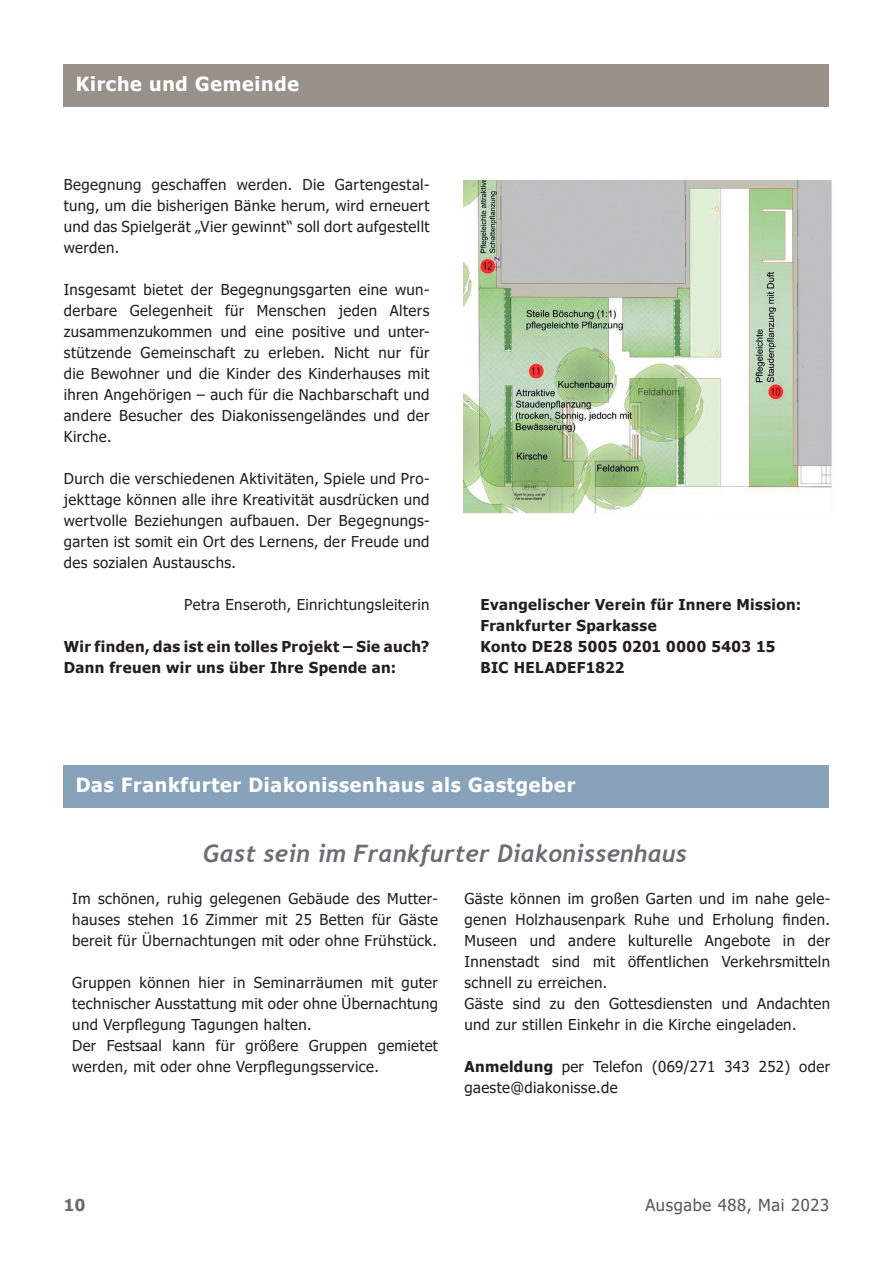
<style>
.page{position:relative;width:893px;height:1263px;background:#fff}
.page>*{position:absolute;margin:0;border:0;box-sizing:border-box;transform-origin:0 0}
.t1{font:italic 700 24px "Trebuchet";letter-spacing:.01em;color:#6c6d70}
.t2{font:700 19.5px "Tahoma";letter-spacing:.04em;color:#fff}
.t3{font:16.5px "Tahoma";letter-spacing:.04em;color:#57585a}
.t4{font:700 16.5px "Tahoma";color:#6c6d70}
.t5{font:15px/21px "Tahoma";letter-spacing:.025em;color:#231f20;text-align:justify}
.t6{font:700 15px/21px "Tahoma";letter-spacing:.025em;color:#231f20}
.s1{font-weight:700}
</style>
<div class="page">
<div style="left:64px;top:64px;width:765px;height:42px;background:#979189"></div>
<div style="left:64px;top:765px;width:765px;height:43px;background:#88a3b9"></div>
<img style="left:463px;top:181px;width:369px;height:333px">
<h2 class="t2" style="left:76px;top:70px;width:225px">Kirche und Gemeinde</h2>
<p class="t5" style="left:64px;top:175px;width:367px">Begegnung geschaffen werden. Die Gartengestal&shy;tung, um die bisherigen Bänke herum, wird erneuert und das Spielgerät „Vier gewinnt“ soll dort aufgestellt werden.</p>
<p class="t5" style="left:64px;top:280px;width:367px">Insgesamt bietet der Begegnungsgarten eine wun&shy;derbare Gelegenheit für Menschen jeden Alters zusammenzukommen und eine positive und unter&shy;stützende Gemeinschaft zu erleben. Nicht nur für die Bewohner und die Kinder des Kinderhauses mit ihren Angehörigen – auch für die Nachbarschaft und andere Besucher des Diakonissengeländes und der Kirche.</p>
<p class="t5" style="left:64px;top:469px;width:367px">Durch die verschiedenen Aktivitäten, Spiele und Pro&shy;jekttage können alle ihre Kreativität ausdrücken und wertvolle Beziehungen aufbauen. Der Begegnungs&shy;garten ist somit ein Ort des Lernens, der Freude und des sozialen Austauschs.</p>
<p class="t5" style="left:184px;top:595px;width:247px">Petra Enseroth, Einrichtungsleiterin</p>
<p class="t6" style="left:64px;top:636px;width:367px">Wir finden, das ist ein tolles Projekt – Sie auch?<br>Dann freuen wir uns über Ihre Spende an:</p>
<p class="t6" style="left:480px;top:594px;width:322px">Evangelischer Verein für Innere Mission:<br>Frankfurter Sparkasse<br>Konto DE28 5005 0201 0000 5403 15<br>BIC HELADEF1822</p>
<h2 class="t2" style="left:76px;top:771px;width:501px">Das Frankfurter Diakonissenhaus als Gastgeber</h2>
<h1 class="t1" style="left:203px;top:838px;width:485px">Gast sein im Frankfurter Diakonissenhaus</h1>
<p class="t5" style="left:72px;top:889px;width:367px">Im schönen, ruhig gelegenen Gebäude des Mutter&shy;hauses stehen 16 Zimmer mit 25 Betten für Gäste bereit für Übernachtungen mit oder ohne Frühstück.</p>
<p class="t5" style="left:72px;top:973px;width:367px;text-align:left">Gruppen können hier in Seminarräumen mit guter technischer Ausstattung mit oder ohne Übernachtung und Verpflegung Tagungen halten.<br>Der Festsaal kann für größere Gruppen gemietet werden, mit oder ohne Verpflegungsservice.</p>
<p class="t5" style="left:464px;top:889px;width:367px;text-align:left">Gäste können im großen Garten und im nahe gele&shy;genen Holzhausenpark Ruhe und Erholung finden.<br>Museen und andere kulturelle Angebote in der Innenstadt sind mit öffentlichen Verkehrsmitteln schnell zu erreichen.<br>Gäste sind zu den Gottesdiensten und Andachten und zur stillen Einkehr in die Kirche eingeladen.</p>
<p class="t5" style="left:464px;top:1057px;width:367px"><span class="s1">Anmeldung</span> per Telefon (069/271 343 252) oder gaeste@diakonisse.de</p>
<p class="t4" style="left:64px;top:1194px;width:23px">10</p>
<p class="t3" style="left:645px;top:1194px;width:185px">Ausgabe 488, Mai 2023</p>
</div>
